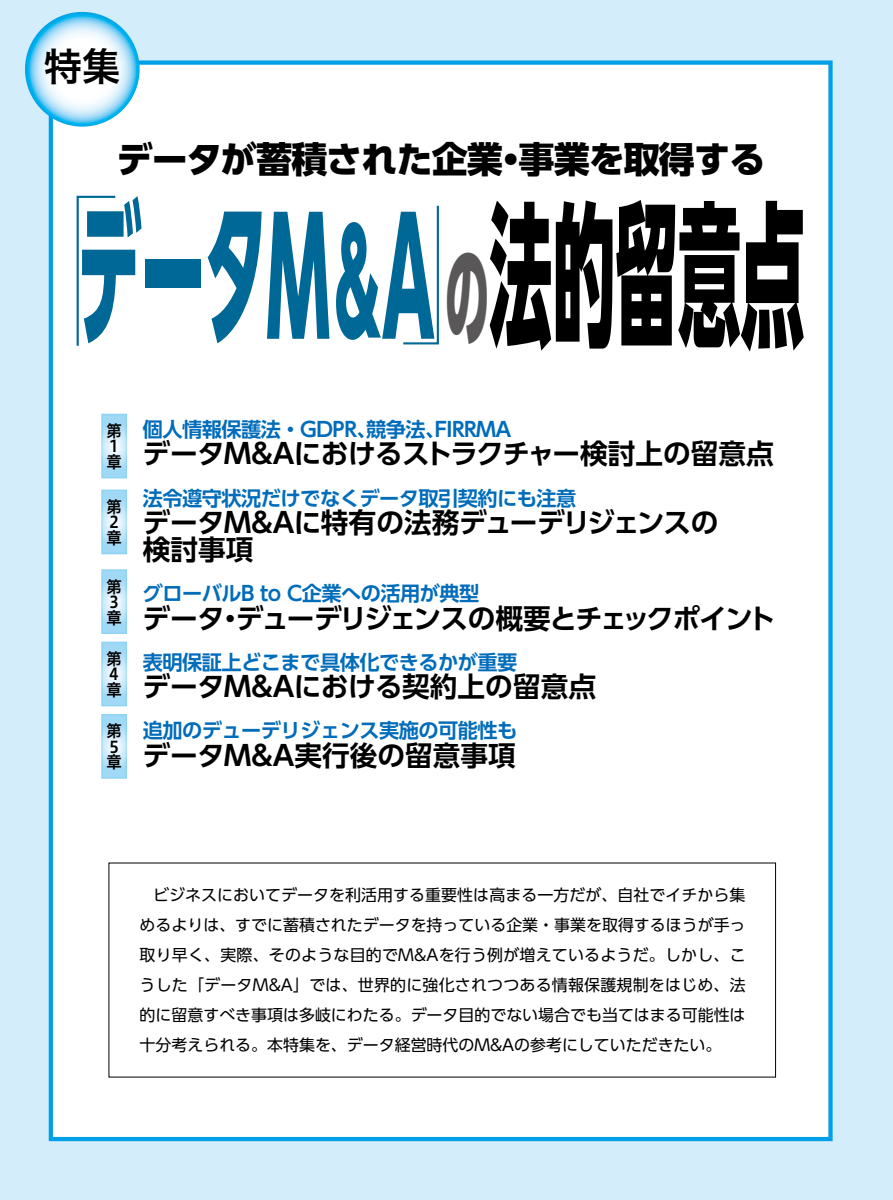
<style>
.page{position:relative;width:893px;height:1200px;background:#fff}
.page>*{position:absolute;margin:0;border:0;box-sizing:border-box;transform-origin:0 0}
.t1{font:800 157.35px "UD Shin Go Pro";color:#006896;scale:.41 1}
.t2{font:800 140.25px "UD Shin Go Pro";color:#006896;scale:.41 1}
.t3{font:38.55px "Hiragino UD Sans F Std N W6";color:#000}
.t4{font:800 36.15px "UD Shin Go Pro";letter-spacing:-.025em;color:#000}
.t5{font:700 27.6px "UD Shin Go Pro De";letter-spacing:-.02em;color:#000}
.t6{font:700 27.6px/27px "UD Shin Go Pro De";color:#000}
.t7{font:700 27.6px "UD Shin Go Pro De";letter-spacing:-.055em;color:#000}
.t8{font:700 20.25px "UD Shin Go Pro De";letter-spacing:-.025em;color:#006cba}
.t9{font:16.35px "Hiragino UD Sans F Std W6";color:#000;scale:.94 1}
.t10{font:15.9px/30px "UD Shin Go Pro";color:#000;text-align:justify}
.s1{font-size:108.3px;color:#595757}
.s2{font-size:154.8px;color:#000}
</style>
<div class="page">
<div style="left:0;top:0;width:893px;height:1199px;background:#d3edfb"></div>
<div style="left:51px;top:63px;width:779px;height:1075px;background:#fff"></div>
<div style="left:49px;top:60px;width:784px;height:1080px;border:4px solid #00a0e9"></div>
<svg style="left:25px;top:12px;width:115px;height:115px"></svg>
<svg style="left:104px;top:416px;width:20px;height:59px"></svg>
<svg style="left:104px;top:492px;width:20px;height:59px"></svg>
<svg style="left:104px;top:572px;width:20px;height:59px"></svg>
<svg style="left:104px;top:644px;width:20px;height:59px"></svg>
<svg style="left:104px;top:716px;width:20px;height:59px"></svg>
<svg style="left:76px;top:195px;width:40px;height:151px"></svg>
<svg style="left:403px;top:205px;width:36px;height:140px"></svg>
<h3 class="t3" style="left:44px;top:37px;width:78px">特集</h3>
<h3 class="t4" style="left:116px;top:129px;width:651px">データが蓄積された企業事業を取得する</h3>
<h3 class="t4" style="left:493px;top:129px;width:38px">・</h3>
<h1 class="t1" style="left:77px;top:145px;width:1775px">データＭ Ａ<span class="s1">の</span><span class="s2">法的留意点</span></h1>
<h2 class="t2" style="left:328px;top:169px;width:142px">＆</h2>
<p class="t9" style="left:106px;top:418px;width:17px">第</p>
<p class="t9" style="left:106px;top:433px;width:11px">１</p>
<p class="t9" style="left:106px;top:449px;width:17px">章</p>
<p class="t9" style="left:106px;top:494px;width:17px">第</p>
<p class="t9" style="left:106px;top:509px;width:14px">２</p>
<p class="t9" style="left:106px;top:525px;width:17px">章</p>
<p class="t9" style="left:106px;top:573px;width:17px">第</p>
<p class="t9" style="left:106px;top:589px;width:13px">３</p>
<p class="t9" style="left:106px;top:604px;width:17px">章</p>
<p class="t9" style="left:106px;top:646px;width:17px">第</p>
<p class="t9" style="left:106px;top:661px;width:14px">４</p>
<p class="t9" style="left:106px;top:677px;width:17px">章</p>
<p class="t9" style="left:106px;top:718px;width:17px">第</p>
<p class="t9" style="left:106px;top:733px;width:14px">５</p>
<p class="t9" style="left:106px;top:749px;width:17px">章</p>
<p class="t8" style="left:143px;top:413px;width:370px">個人情報保護法・GDPR 競争法 FIRRMA</p>
<p class="t8" style="left:356px;top:413px;width:22px">、</p>
<h3 class="t5" style="left:270px;top:431px;width:506px">Ａにおけるストラクチャー検討上の留意点</h3>
<p class="t8" style="left:425px;top:413px;width:22px">、</p>
<h3 class="t5" style="left:142px;top:431px;width:135px">データＭ＆</h3>
<p class="t8" style="left:143px;top:481px;width:435px">法令遵守状況だけでなくデータ取引契約にも注意</p>
<h3 class="t5" style="left:270px;top:500px;width:450px">Ａに特有の法務デューデリジェンスの</h3>
<h3 class="t6" style="left:142px;top:508px;width:135px">データＭ＆検討事項</h3>
<p class="t8" style="left:143px;top:577px;width:338px">グローバルB to C企業への活用が典型</p>
<h3 class="t7" style="left:142px;top:595px;width:635px">データデューデリジェンスの概要とチェックポイント</h3>
<h3 class="t5" style="left:216px;top:595px;width:29px">・</h3>
<p class="t8" style="left:143px;top:645px;width:376px">表明保証上どこまで具体化できるかが重要</p>
<h3 class="t6" style="left:270px;top:672px;width:328px">Ａにおける契約上の留意点</h3>
<h3 class="t5" style="left:142px;top:664px;width:135px">データＭ＆</h3>
<p class="t8" style="left:143px;top:714px;width:376px">追加のデューデリジェンス実施の可能性も</p>
<h3 class="t6" style="left:270px;top:740px;width:248px">Ａ実行後の留意事項</h3>
<h3 class="t5" style="left:142px;top:732px;width:135px">データＭ＆</h3>
<p class="t10" style="left:140px;top:879px;width:608px;text-indent:14px">ビジネスにおいてデータを利活用する重要性は高まる一方だが、自社でイチから集めるよりは、すでに蓄積されたデータを持っている企業・事業を取得するほうが手っ取り早く、実際、そのような目的でM&amp;Aを行う例が増えているようだ。しかし、こうした「データM&amp;A」では、世界的に強化されつつある情報保護規制をはじめ、法的に留意すべき事項は多岐にわたる。データ目的でない場合でも当てはまる可能性は十分考えられる。本特集を、データ経営時代のM&amp;Aの参考にしていただきたい。</p>
</div>
